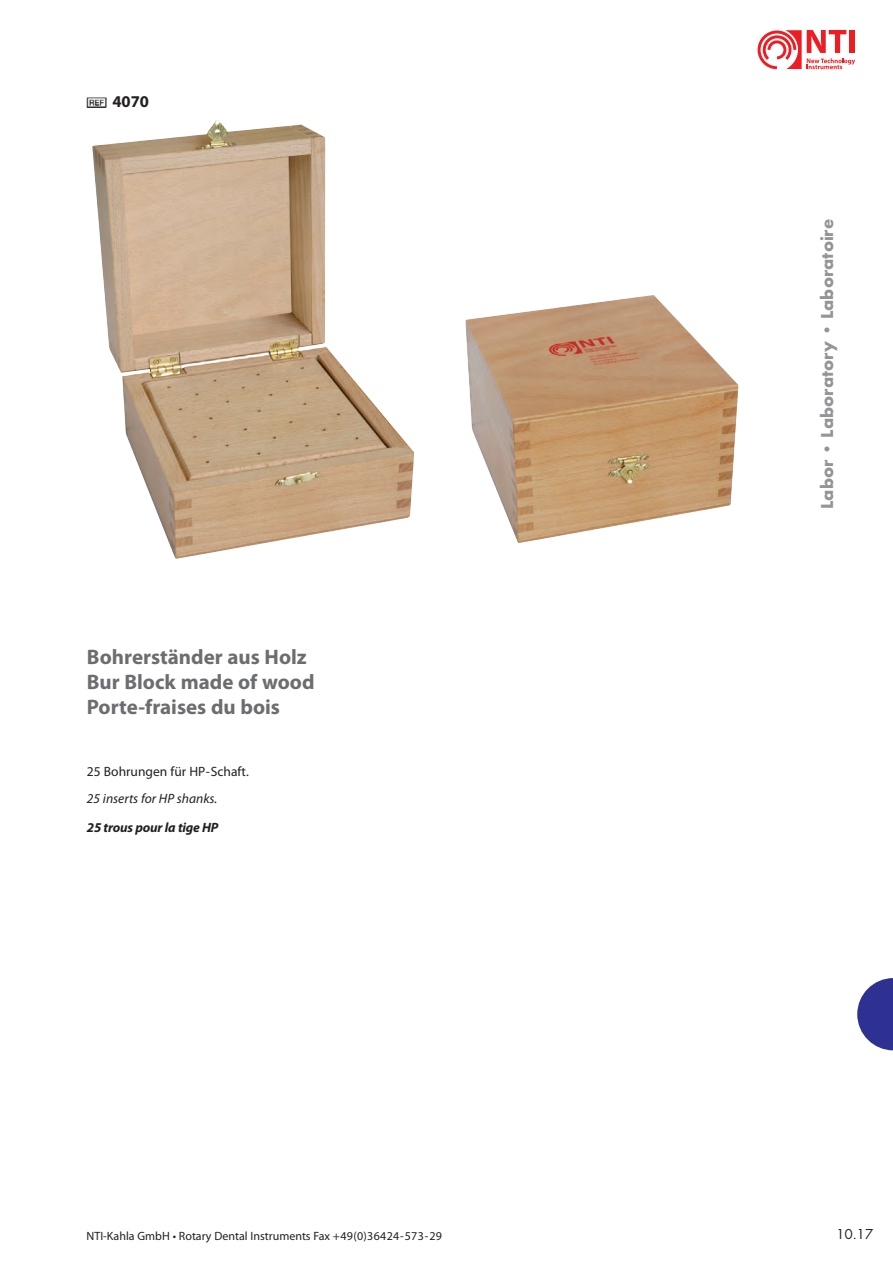
<style>
.page{position:relative;width:893px;height:1263px;background:#fff}
.page>*{position:absolute;margin:0;border:0;box-sizing:border-box;transform-origin:0 0}
.t1{font:700 21px/25.2px "Myriad Pro";color:#6c6d70}
.t2{font:700 18px "Futura T";color:#939598}
.t3{font:700 16.5px "Myriad Pro";color:#231f20}
.t4{font:15px "Futura T";color:#231f20}
.t5{font:13.5px "Myriad Pro";color:#231f20}
.t6{font:italic 13.5px "Myriad Pro";color:#231f20}
.t7{font:italic 700 13.5px "Myriad Pro";letter-spacing:-.015em;color:#231f20}
.t8{font:12px "Myriad Pro";color:#231f20}
</style>
<div class="page">
<svg style="left:757px;top:30px;width:98px;height:40px"></svg>
<svg style="left:857px;top:978px;width:36px;height:72px"></svg>
<img style="left:465px;top:295px;width:273px;height:248px">
<img style="left:92px;top:120px;width:322px;height:439px">
<img style="left:87px;top:97px;width:20px;height:10px">
<h3 class="t3" style="left:112px;top:96px;width:38px">4070</h3>
<h1 class="t1" style="left:87px;top:646px;width:229px">Bohrerständer aus Holz<br>Bur Block made of wood<br>Porte-fraises du bois</h1>
<p class="t5" style="left:87px;top:766px;width:163px">25 Bohrungen für HP-Schaft.</p>
<p class="t6" style="left:87px;top:793px;width:132px">25 inserts for HP shanks.</p>
<p class="t7" style="left:87px;top:822px;width:133px">25 trous pour la tige HP</p>
<h2 class="t2" style="left:816px;top:509px;width:292px;rotate:-90deg">Labor • Laboratory • Laboratoire</h2>
<p class="t8" style="left:87px;top:1231px;width:357px">NTI-Kahla GmbH • Rotary Dental Instruments Fax +49(0)36424-573-29</p>
<p class="t4" style="left:836px;top:1225px;width:39px">10.17</p>
</div>
